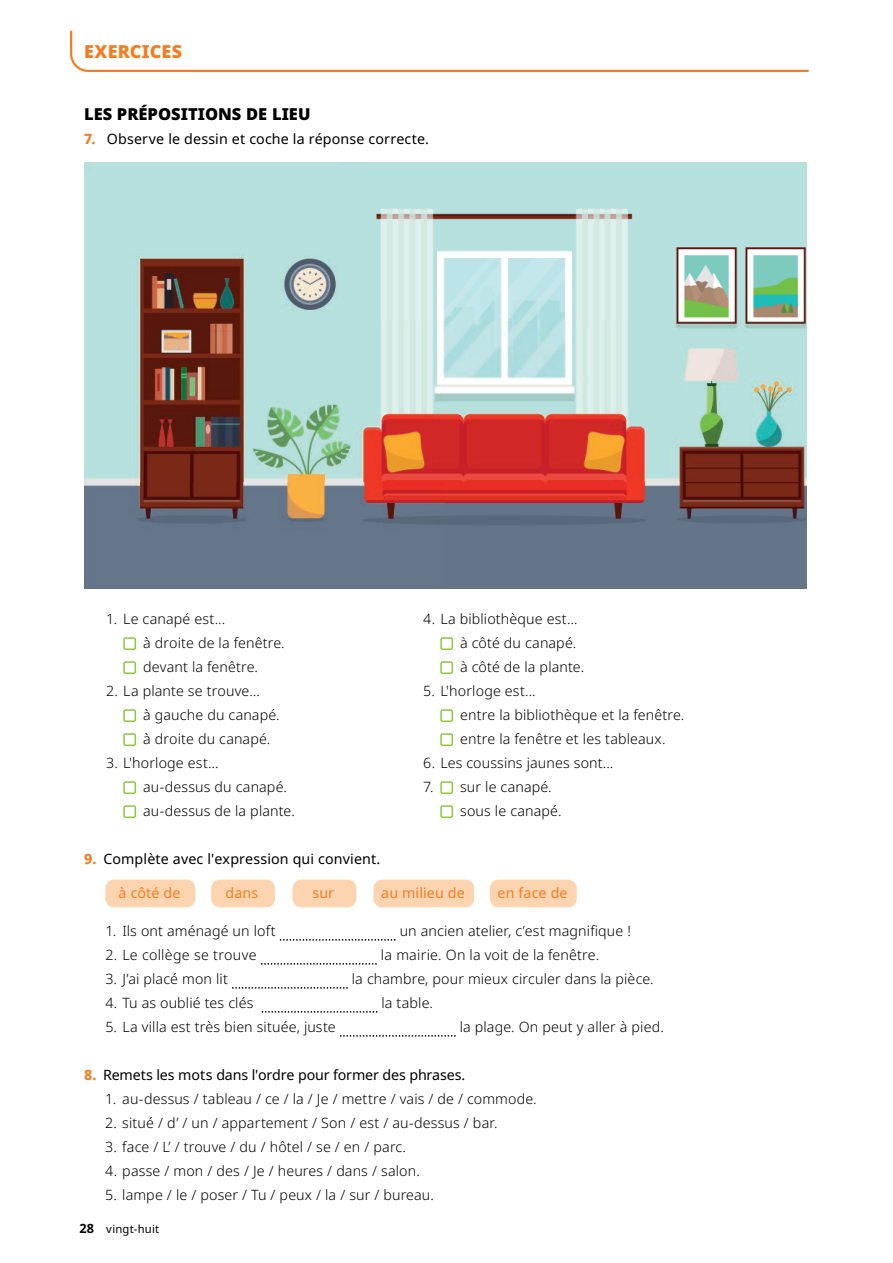
<style>
.page{position:relative;width:893px;height:1263px;background:#fff}
.page>*{position:absolute;margin:0;border:0;box-sizing:border-box;transform-origin:0 0}
.t1{font:900 18px "Noto Sans";letter-spacing:.015em;color:#f17e24}
.t2{font:900 16.5px "Noto Sans";color:#000001}
.t3{font:300 14.25px/24px "Noto Sans";letter-spacing:.01em;color:#000001}
.t4{font:14.25px "Noto Sans";letter-spacing:.005em;color:#000001}
.t5{font:14.25px "Noto Sans";letter-spacing:.005em;color:#f17e24}
.t6{font:11.25px "Noto Sans";letter-spacing:.02em;color:#000001}
.s1{font-weight:800;color:#f17e24}
.s2{font-weight:700;font-size:12.75px}
</style>
<div class="page">
<svg style="left:70px;top:31px;width:739px;height:41px"></svg>
<svg style="left:123px;top:637px;width:13px;height:13px"></svg>
<svg style="left:123px;top:661px;width:13px;height:13px"></svg>
<svg style="left:123px;top:709px;width:13px;height:13px"></svg>
<svg style="left:123px;top:733px;width:13px;height:13px"></svg>
<svg style="left:123px;top:781px;width:13px;height:13px"></svg>
<svg style="left:123px;top:805px;width:13px;height:13px"></svg>
<svg style="left:440px;top:637px;width:13px;height:13px"></svg>
<svg style="left:440px;top:661px;width:13px;height:13px"></svg>
<svg style="left:440px;top:709px;width:13px;height:13px"></svg>
<svg style="left:440px;top:733px;width:13px;height:13px"></svg>
<svg style="left:440px;top:781px;width:13px;height:13px"></svg>
<svg style="left:440px;top:805px;width:13px;height:13px"></svg>
<svg style="left:280px;top:939px;width:116px;height:2px"></svg>
<svg style="left:261px;top:963px;width:116px;height:2px"></svg>
<svg style="left:232px;top:987px;width:116px;height:2px"></svg>
<svg style="left:262px;top:1011px;width:115px;height:2px"></svg>
<svg style="left:340px;top:1035px;width:116px;height:2px"></svg>
<div style="left:105px;top:880px;width:90px;height:27px;background:#fcd4b0;border-radius:9px"></div>
<div style="left:293px;top:880px;width:63px;height:27px;background:#fcd4b0;border-radius:9px"></div>
<div style="left:211px;top:880px;width:64px;height:27px;background:#fcd4b0;border-radius:9px"></div>
<div style="left:374px;top:880px;width:100px;height:27px;background:#fcd4b0;border-radius:9px"></div>
<div style="left:490px;top:880px;width:87px;height:27px;background:#fcd4b0;border-radius:9px"></div>
<img style="left:84px;top:162px;width:723px;height:427px">
<p class="t1" style="left:84px;top:41px;width:99px">EXERCICES</p>
<p class="t2" style="left:84px;top:105px;width:228px">LES PRÉPOSITIONS DE LIEU</p>
<p class="t4" style="left:84px;top:131px;width:346px"><span class="s1">7.</span> Observe le dessin et coche la réponse correcte.</p>
<p class="t3" style="left:143px;top:607px;width:143px;text-indent:-37px">1. Le canapé est...<br>à droite de la fenêtre. devant la fenêtre.</p>
<p class="t3" style="left:143px;top:679px;width:138px;text-indent:-37px">2. La plante se trouve…<br>à gauche du canapé. à droite du canapé.</p>
<p class="t3" style="left:143px;top:751px;width:153px;text-indent:-37px">3. L'horloge est…<br>au-dessus du canapé. au-dessus de la plante.</p>
<p class="t3" style="left:460px;top:607px;width:125px;text-indent:-37px">4. La bibliothèque est… à côté du canapé. à côté de la plante.</p>
<p class="t3" style="left:460px;top:679px;width:226px;text-indent:-37px">5. L'horloge est...<br>entre la bibliothèque et la fenêtre. entre la fenêtre et les tableaux.</p>
<p class="t3" style="left:423px;top:751px;width:191px">6. Les coussins jaunes sont...</p>
<p class="t3" style="left:460px;top:775px;width:103px;text-indent:-37px">7. sur le canapé. sous le canapé.</p>
<p class="t4" style="left:84px;top:851px;width:298px"><span class="s1">9.</span> Complète avec l'expression qui convient.</p>
<p class="t5" style="left:119px;top:885px;width:63px">à côté de</p>
<p class="t5" style="left:226px;top:885px;width:34px">dans</p>
<p class="t5" style="left:312px;top:885px;width:23px">sur</p>
<p class="t5" style="left:381px;top:885px;width:85px">au milieu de</p>
<p class="t5" style="left:498px;top:885px;width:72px">en face de</p>
<p class="t3" style="left:105px;top:919px;width:172px">1. Ils ont aménagé un loft</p>
<p class="t3" style="left:400px;top:919px;width:233px">un ancien atelier, c’est magnifique !</p>
<p class="t3" style="left:105px;top:943px;width:153px">2. Le collège se trouve</p>
<p class="t3" style="left:381px;top:943px;width:220px">la mairie. On la voit de la fenêtre.</p>
<p class="t3" style="left:105px;top:967px;width:124px">3. J’ai placé mon lit</p>
<p class="t3" style="left:352px;top:967px;width:303px">la chambre, pour mieux circuler dans la pièce.</p>
<p class="t3" style="left:105px;top:991px;width:150px">4. Tu as oublié tes clés</p>
<p class="t3" style="left:381px;top:991px;width:53px">la table.</p>
<p class="t3" style="left:105px;top:1015px;width:232px">5. La villa est très bien située, juste</p>
<p class="t3" style="left:460px;top:1015px;width:206px">la plage. On peut y aller à pied.</p>
<p class="t4" style="left:84px;top:1067px;width:383px"><span class="s1">8.</span> Remets les mots dans l'ordre pour former des phrases.</p>
<p class="t3" style="left:105px;top:1087px;width:433px">1. au-dessus / tableau / ce / la / Je / mettre / vais / de / commode.</p>
<p class="t3" style="left:105px;top:1111px;width:394px">2. situé / d’ / un / appartement / Son / est / au-dessus / bar.</p>
<p class="t3" style="left:105px;top:1135px;width:302px">3. face / L’ / trouve / du / hôtel / se / en / parc.</p>
<p class="t3" style="left:105px;top:1159px;width:316px">4. passe / mon / des / Je / heures / dans / salon.</p>
<p class="t3" style="left:105px;top:1183px;width:330px">5. lampe / le / poser / Tu / peux / la / sur / bureau.</p>
<p class="t6" style="left:79px;top:1223px;width:81px"><span class="s2">28</span> vingt-huit</p>
</div>
